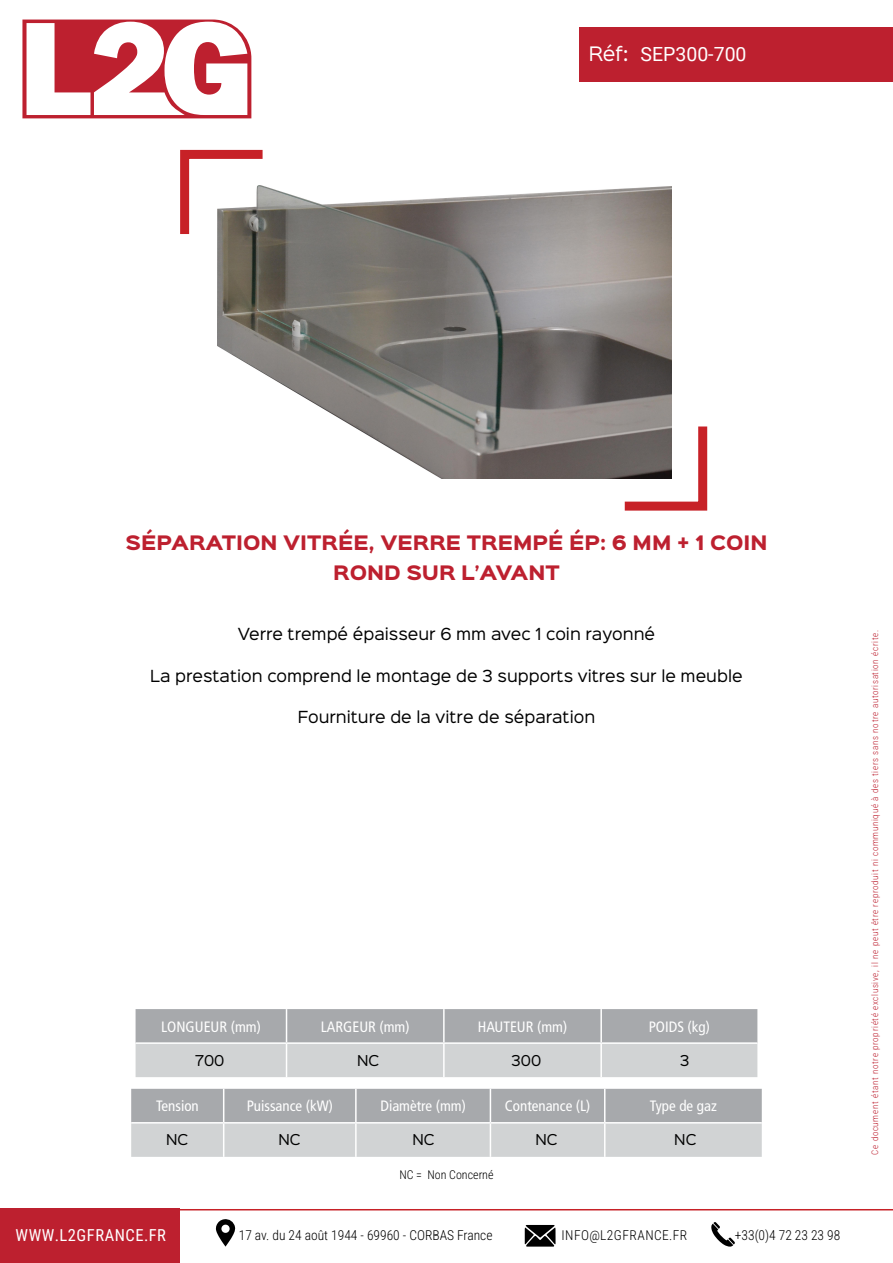
<style>
.page{position:relative;width:893px;height:1263px;background:#fff}
.page>*{position:absolute;margin:0;border:0;box-sizing:border-box;transform-origin:0 0}
.t1{font:19.5px "Roboto";color:#fff}
.t2{font:900 18px "Sinkin Sans 800";color:#bd202f}
.t3{font:18px "Sinkin Sans 400";color:#fff}
.t4{font:16.5px "Roboto Condensed";letter-spacing:.035em;color:#fff}
.t5{font:15px "Sinkin Sans 400";color:#000}
.t6{font:condensed 15px "Frutiger LT Std";color:#fff}
.t7{font:300 13.5px "Roboto Condensed";color:#000}
.t8{font:13.5px "Sinkin Sans 400";color:#000}
.t9{font:300 13.5px "Roboto Condensed";letter-spacing:.035em;color:#000}
.t10{font:300 12px "Roboto Condensed";color:#000}
.t11{font:300 9px "Roboto Condensed";letter-spacing:.075em;color:#bd2030}
</style>
<div class="page">
<div style="left:579px;top:27px;width:314px;height:54px;background:#bd202f"></div>
<svg style="left:624px;top:426px;width:84px;height:85px"></svg>
<svg style="left:180px;top:149px;width:83px;height:85px"></svg>
<svg style="left:136px;top:1009px;width:621px;height:68px;background:#bcbec0"></svg>
<hr style="left:286px;top:1009px;width:1px;height:33px;background:#fff">
<hr style="left:443px;top:1009px;width:2px;height:33px;background:#fff">
<hr style="left:600px;top:1009px;width:2px;height:33px;background:#fff">
<hr style="left:136px;top:1042px;width:151px;height:2px;background:#fff">
<hr style="left:287px;top:1042px;width:157px;height:2px;background:#fff">
<hr style="left:286px;top:1044px;width:1px;height:33px;background:#fff">
<hr style="left:444px;top:1042px;width:157px;height:2px;background:#fff">
<hr style="left:443px;top:1044px;width:2px;height:33px;background:#fff">
<hr style="left:601px;top:1042px;width:156px;height:2px;background:#fff">
<hr style="left:600px;top:1044px;width:2px;height:33px;background:#fff">
<svg style="left:131px;top:1089px;width:631px;height:68px;background:#bcbec0"></svg>
<hr style="left:223px;top:1089px;width:1px;height:33px;background:#fff">
<hr style="left:355px;top:1089px;width:2px;height:33px;background:#fff">
<hr style="left:490px;top:1089px;width:1px;height:33px;background:#fff">
<hr style="left:604px;top:1089px;width:1px;height:33px;background:#fff">
<hr style="left:131px;top:1122px;width:93px;height:1px;background:#fff">
<hr style="left:224px;top:1122px;width:132px;height:1px;background:#fff">
<hr style="left:223px;top:1123px;width:1px;height:34px;background:#fff">
<hr style="left:356px;top:1122px;width:134px;height:1px;background:#fff">
<hr style="left:355px;top:1123px;width:2px;height:34px;background:#fff">
<hr style="left:490px;top:1122px;width:115px;height:1px;background:#fff">
<hr style="left:490px;top:1123px;width:1px;height:34px;background:#fff">
<hr style="left:605px;top:1122px;width:157px;height:1px;background:#fff">
<hr style="left:604px;top:1123px;width:1px;height:34px;background:#fff">
<div style="left:0;top:1209px;width:180px;height:54px;background:#bd202f"></div>
<hr style="left:180px;top:1209px;width:713px;height:1px;background:#c72127">
<svg style="left:216px;top:1219px;width:19px;height:27px"></svg>
<svg style="left:525px;top:1225px;width:30px;height:21px"></svg>
<svg style="left:711px;top:1222px;width:24px;height:24px"></svg>
<svg style="left:22px;top:20px;width:229px;height:98px"></svg>
<img style="left:217px;top:186px;width:455px;height:293px">
<p class="t3" style="left:589px;top:39px;width:41px">Réf:</p>
<h1 class="t1" style="left:640px;top:40px;width:108px">SEP300-700</h1>
<p class="t2" style="left:125px;top:533px;width:644px">SÉPARATION VITRÉE, VERRE TREMPÉ ÉP: 6 MM + 1 COIN</p>
<p class="t2" style="left:333px;top:563px;width:228px">ROND SUR L’AVANT</p>
<p class="t5" style="left:238px;top:622px;width:419px">Verre trempé épaisseur 6 mm avec 1 coin rayonné</p>
<p class="t5" style="left:150px;top:663px;width:594px">La prestation comprend le montage de 3 supports vitres sur le meuble</p>
<p class="t5" style="left:298px;top:704px;width:299px">Fourniture de la vitre de séparation</p>
<p class="t6" style="left:161px;top:1018px;width:101px">LONGUEUR (mm)</p>
<p class="t6" style="left:321px;top:1018px;width:90px">LARGEUR (mm)</p>
<p class="t6" style="left:478px;top:1018px;width:91px">HAUTEUR (mm)</p>
<p class="t6" style="left:649px;top:1018px;width:63px">POIDS (kg)</p>
<p class="t8" style="left:195px;top:1049px;width:31px">700</p>
<p class="t8" style="left:357px;top:1049px;width:24px">NC</p>
<p class="t8" style="left:511px;top:1049px;width:31px">300</p>
<p class="t8" style="left:680px;top:1049px;width:11px">3</p>
<p class="t6" style="left:156px;top:1097px;width:44px">Tension</p>
<p class="t6" style="left:247px;top:1097px;width:88px">Puissance (kW)</p>
<p class="t6" style="left:380px;top:1097px;width:87px">Diamètre (mm)</p>
<p class="t6" style="left:505px;top:1097px;width:87px">Contenance (L)</p>
<p class="t6" style="left:650px;top:1097px;width:69px">Type de gaz</p>
<p class="t8" style="left:166px;top:1128px;width:24px">NC</p>
<p class="t8" style="left:279px;top:1128px;width:24px">NC</p>
<p class="t8" style="left:412px;top:1128px;width:24px">NC</p>
<p class="t8" style="left:535px;top:1128px;width:24px">NC</p>
<p class="t8" style="left:674px;top:1128px;width:24px">NC</p>
<p class="t10" style="left:399px;top:1166px;width:96px">NC = Non Concerné</p>
<p class="t4" style="left:16px;top:1224px;width:152px">WWW.L2GFRANCE.FR</p>
<p class="t7" style="left:239px;top:1226px;width:255px">17 av. du 24 août 1944 - 69960 - CORBAS France</p>
<p class="t9" style="left:561px;top:1226px;width:127px">INFO@L2GFRANCE.FR</p>
<p class="t7" style="left:735px;top:1226px;width:107px">+33(0)4 72 23 23 98</p>
<p class="t11" style="left:868px;top:1155px;width:526px;rotate:-90deg">Ce document étant notre propriété exclusive, il ne peut être reproduit ni communiqué à des tiers sans notre autorisation écrite.</p>
</div>
